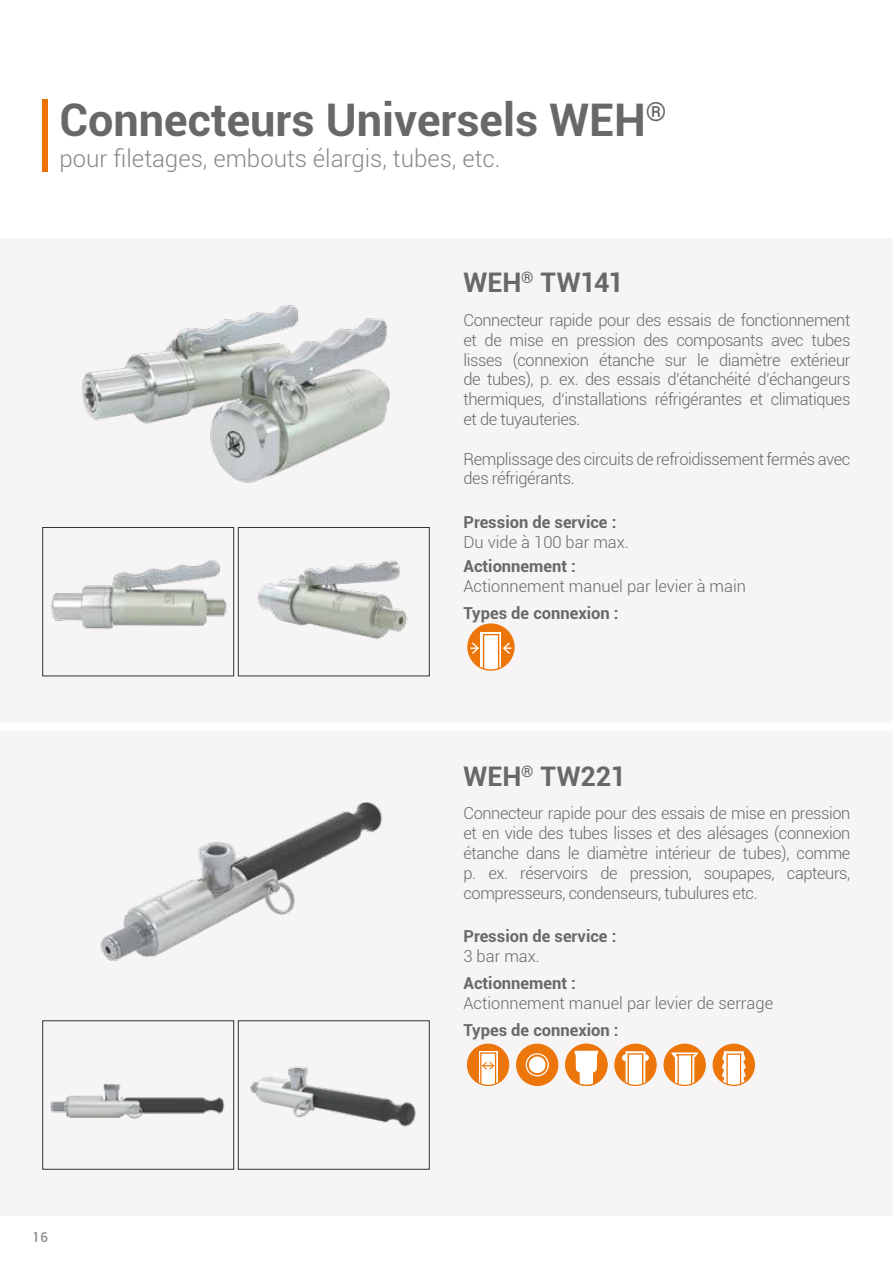
<style>
.page{position:relative;width:893px;height:1263px;background:#fff}
.page>*{position:absolute;margin:0;border:0;box-sizing:border-box;transform-origin:0 0}
.t1{font:700 45px "Roboto";color:#68686a}
.t2{font:700 27px "Roboto";letter-spacing:-.005em;color:#68686a}
.t3{font:300 24px "Roboto";color:#8b8788}
.t4{font:300 16.5px/19.8px "Roboto";letter-spacing:-.025em;color:#68686a;text-align:justify}
.t5{font:700 16.5px "Roboto";color:#68686a}
.t6{font:300 16.5px "Roboto";color:#68686a}
.t7{font:500 13.5px "Roboto";color:#68686a}
</style>
<div class="page">
<div style="left:0;top:731px;width:893px;height:485px;background:#f6f4f4"></div>
<div style="left:43px;top:99px;width:5px;height:73px;background:#ee7203"></div>
<div style="left:0;top:238px;width:893px;height:485px;background:#f6f4f4"></div>
<img style="left:82px;top:305px;width:308px;height:178px">
<img style="left:51px;top:560px;width:176px;height:69px">
<div style="left:43px;top:527px;width:191px;height:149px;border:1px solid #323237"></div>
<img style="left:257px;top:560px;width:151px;height:80px">
<div style="left:238px;top:527px;width:191px;height:149px;border:1px solid #323237"></div>
<img style="left:100px;top:802px;width:283px;height:159px">
<img style="left:50px;top:1084px;width:175px;height:35px">
<div style="left:43px;top:1020px;width:191px;height:149px;border:1px solid #323237"></div>
<img style="left:250px;top:1066px;width:166px;height:61px">
<div style="left:238px;top:1020px;width:191px;height:149px;border:1px solid #323237"></div>
<svg style="left:517px;top:1044px;width:41px;height:41px"></svg>
<div style="left:516px;top:1044px;width:42px;height:42px;border:1px solid #ed760a;border-radius:50%"></div>
<div style="left:467px;top:1044px;width:42px;height:41px;background:#ed760a;border-radius:50%"></div>
<svg style="left:479px;top:1051px;width:18px;height:34px"></svg>
<div style="left:467px;top:1044px;width:42px;height:42px;border:1px solid #ed760a;border-radius:50%"></div>
<svg style="left:480px;top:1052px;width:16px;height:33px"></svg>
<div style="left:566px;top:1044px;width:41px;height:41px;background:#ed760a;border-radius:50%"></div>
<svg style="left:574px;top:1050px;width:25px;height:35px"></svg>
<div style="left:565px;top:1044px;width:43px;height:42px;border:1px solid #ed760a;border-radius:50%"></div>
<div style="left:664px;top:1044px;width:41px;height:41px;background:#ed760a;border-radius:50%"></div>
<svg style="left:671px;top:1052px;width:27px;height:33px"></svg>
<div style="left:663px;top:1044px;width:43px;height:42px;border:1px solid #ed760a;border-radius:50%"></div>
<svg style="left:615px;top:1044px;width:41px;height:41px"></svg>
<svg style="left:622px;top:1054px;width:27px;height:7px"></svg>
<svg style="left:628px;top:1053px;width:15px;height:31px"></svg>
<div style="left:614px;top:1044px;width:43px;height:42px;border:1px solid #ed760a;border-radius:50%"></div>
<div style="left:713px;top:1044px;width:41px;height:41px;background:#ed760a;border-radius:50%"></div>
<svg style="left:721px;top:1051px;width:25px;height:34px"></svg>
<div style="left:713px;top:1044px;width:42px;height:42px;border:1px solid #ed760a;border-radius:50%"></div>
<div style="left:468px;top:624px;width:46px;height:46px;background:#ed760a;border-radius:50%"></div>
<svg style="left:481px;top:632px;width:20px;height:2px"></svg>
<div style="left:467px;top:623px;width:48px;height:48px;border:1px solid #ed760a;border-radius:50%"></div>
<svg style="left:470px;top:634px;width:41px;height:36px"></svg>
<h1 class="t1" style="left:60px;top:88px;width:608px">Connecteurs Universels WEH<sup>®</sup></h1>
<h3 class="t3" style="left:60px;top:142px;width:443px">pour filetages, embouts élargis, tubes, etc.</h3>
<h2 class="t2" style="left:463px;top:264px;width:162px">WEH<sup>®</sup> TW141</h2>
<p class="t4" style="left:463px;top:310px;width:388px">Connecteur rapide pour des essais de fonctionnement et de mise en pression des composants avec tubes lisses (connexion étanche sur le diamètre extérieur de tubes), p. ex. des essais d’étanchéité d’échangeurs thermiques, d‘installations réfrigérantes et climatiques et de tuyauteries.</p>
<p class="t4" style="left:463px;top:448px;width:388px">Remplissage des circuits de refroidissement fermés avec des réfrigérants.</p>
<p class="t5" style="left:463px;top:511px;width:154px">Pression de service :</p>
<p class="t6" style="left:463px;top:531px;width:167px">Du vide à 100 bar max.</p>
<p class="t5" style="left:463px;top:554px;width:114px">Actionnement :</p>
<p class="t6" style="left:463px;top:574px;width:284px">Actionnement manuel par levier à main</p>
<p class="t5" style="left:463px;top:601px;width:157px">Types de connexion :</p>
<h2 class="t2" style="left:463px;top:757px;width:164px">WEH<sup>®</sup> TW221</h2>
<p class="t4" style="left:463px;top:803px;width:388px">Connecteur rapide pour des essais de mise en pression et en vide des tubes lisses et des alésages (connexion étanche dans le diamètre intérieur de tubes), comme p. ex. réservoirs de pression, soupapes, capteurs, compresseurs, condenseurs, tubulures etc.</p>
<p class="t5" style="left:463px;top:925px;width:154px">Pression de service :</p>
<p class="t4" style="left:463px;top:946px;width:78px">3 bar max.</p>
<p class="t5" style="left:463px;top:971px;width:114px">Actionnement :</p>
<p class="t6" style="left:463px;top:991px;width:311px">Actionnement manuel par levier de serrage</p>
<p class="t5" style="left:463px;top:1018px;width:157px">Types de connexion :</p>
<p class="t7" style="left:33px;top:1228px;width:17px">16</p>
</div>
